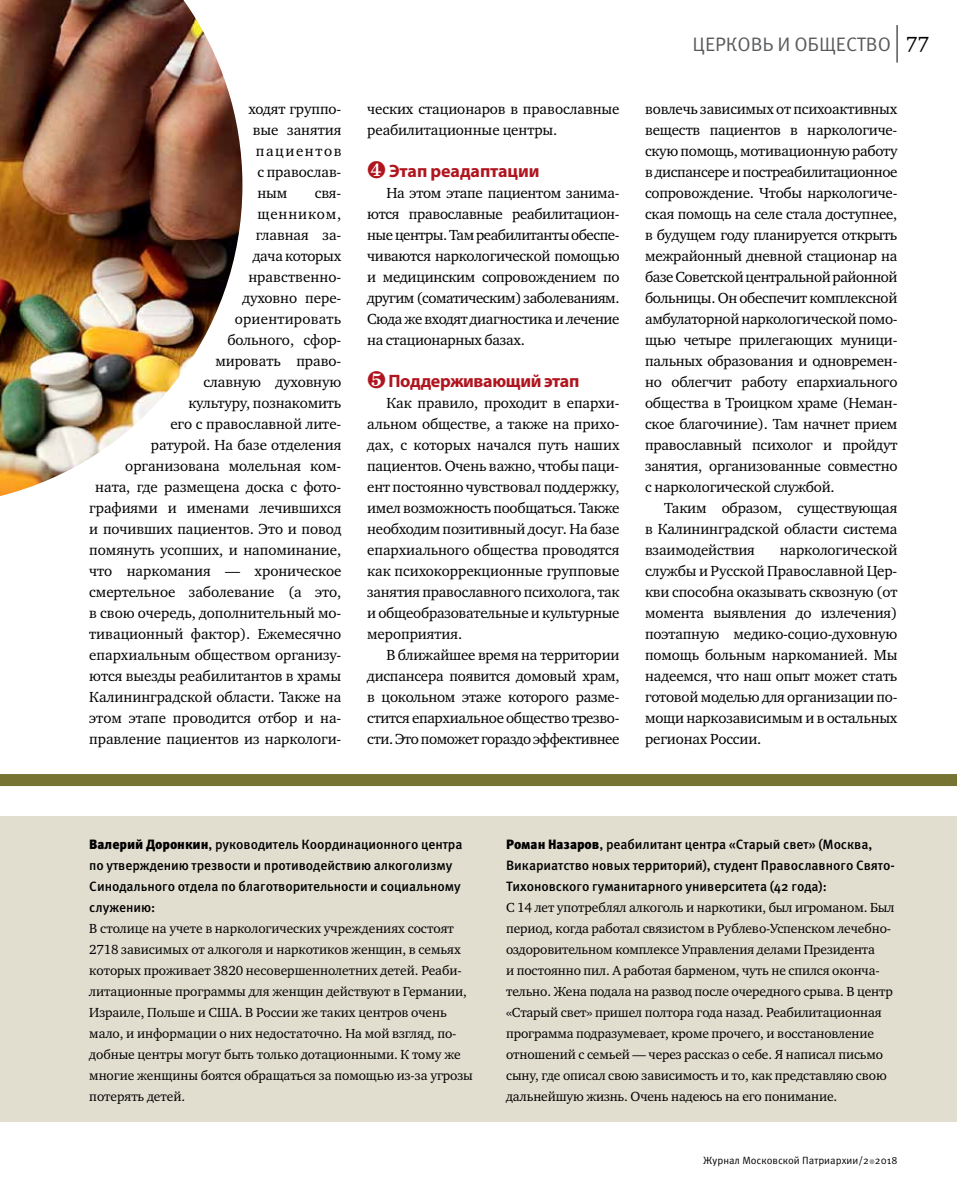
<style>
.page{position:relative;width:957px;height:1191px;background:#fff}
.page>*{position:absolute;margin:0;border:0;box-sizing:border-box;transform-origin:0 0}
.t1{font:21px "Charter ITC";color:#000}
.t2{font:19.5px "Meta Pro";letter-spacing:-.005em;color:#58595b}
.t3{font:700 18px "Myriad Pro";letter-spacing:-.02em;color:#b0151f}
.t4{font:15px/21px "Charter ITC";letter-spacing:-.005em;color:#000;text-align:justify}
.t5{font:15px "Charter ITC";letter-spacing:.105em;color:#000}
.t6{font:13.5px/21px "Charter ITC";letter-spacing:-.01em;color:#000}
.t7{font:500 13.5px/21px "Meta Pro";letter-spacing:-.005em;color:#000}
.t8{font:10.5px "Meta Pro";color:#000}
.s1{font-weight:900}
</style>
<div class="page">
<hr style="left:896px;top:25px;width:1px;height:38px;background:#000">
<svg style="left:869px;top:1159px;width:5px;height:5px"></svg>
<div style="left:0;top:816px;width:957px;height:306px;background:#e1ded0"></div>
<img style="left:0;top:0;width:242px;height:496px">
<div style="left:0;top:774px;width:957px;height:12px;background:#777332"></div>
<p class="t4" style="left:248px;top:98px;width:94px">ходят группо-</p>
<p class="t4" style="left:253px;top:119px;width:90px">вые занятия</p>
<p class="t5" style="left:256px;top:141px;width:87px">пациентов</p>
<p class="t4" style="left:257px;top:161px;width:85px">с православ-</p>
<p class="t4" style="left:257px;top:182px;width:31px">ным</p>
<p class="t4" style="left:89px;top:182px;width:254px;text-align:right">свя-<br>щенником,<br>главная за-<br>дача которых<br>нравственно-<br>духовно пере-<br>ориентировать<br>больного, сфор-<br>мировать право-<br>славную духовную<br>культуру, познакомить<br>его с православной лите-<br>ратурой. На базе отделения организована молельная ком&shy;ната, где размещена доска с фото&shy;графиями и именами лечившихся и почивших пациентов. Это и повод помянуть усопших, и напоминание, что наркомания — хроническое смертельное заболевание (а это, в свою очередь, дополнительный мо&shy;тивационный фактор). Ежемесячно епархиальным обществом организу&shy;ются выезды реабилитантов в храмы<br>Калининградской области. Также на этом этапе проводится отбор и на&shy;правление пациентов из наркологи-</p>
<p class="t4" style="left:367px;top:98px;width:254px">ческих стационаров в православные реабилитационные центры.</p>
<p class="t3" style="left:367px;top:159px;width:174px">❹ Этап реадаптации</p>
<p class="t4" style="left:367px;top:182px;width:254px;text-indent:19px">На этом этапе пациентом занима&shy;ются православные реабилитацион&shy;ные центры. Там реабилитанты обеспе&shy;чиваются наркологической помощью и медицинским сопровождением по другим (соматическим) заболеваниям.<br>Сюда же входят диагностика и лечение на стационарных базах.</p>
<p class="t3" style="left:367px;top:369px;width:214px">❺Поддерживающий этап</p>
<p class="t4" style="left:367px;top:392px;width:254px;text-indent:19px">Как правило, проходит в епархи&shy;альном обществе, а также на прихо&shy;дах, с которых начался путь наших пациентов. Очень важно, чтобы паци&shy;ент постоянно чувствовал поддержку, имел возможность пообщаться. Также необходим позитивный досуг. На базе епархиального общества проводятся как психокоррекционные групповые занятия православного психолога, так и общеобразовательные и культурные мероприятия.</p>
<p class="t4" style="left:367px;top:644px;width:254px;text-indent:19px">В ближайшее время на территории диспансера появится домовый храм, в цокольном этаже которого разме&shy;стится епархиальное общество трезво&shy;сти. Это поможет гораздо эффективнее</p>
<h2 class="t2" style="left:692px;top:32px;width:200px">ЦЕРКОВЬ И ОБЩЕСТВО</h2>
<h1 class="t1" style="left:906px;top:30px;width:25px">77</h1>
<p class="t4" style="left:645px;top:98px;width:254px">вовлечь зависимых от психоактивных веществ пациентов в наркологиче&shy;скую помощь, мотивационную работу в диспансере и постреабилитационное сопровождение. Чтобы наркологиче&shy;ская помощь на селе стала доступнее, в будущем году планируется открыть межрайонный дневной стационар на базе Советской центральной районной больницы. Он обеспечит комплексной амбулаторной наркологической помо&shy;щью четыре прилегающих муници&shy;пальных образования и одновремен&shy;но облегчит работу епархиального общества в Троицком храме (Неман&shy;ское благочиние). Там начнет прием православный психолог и пройдут занятия, организованные совместно с наркологической службой.</p>
<p class="t4" style="left:645px;top:497px;width:254px;text-indent:19px">Таким образом, существующая в Калининградской области система взаимодействия</p>
<p class="t4" style="left:645px;top:539px;width:254px;text-indent:135px">наркологической службы и Русской Православной Цер&shy;кви способна оказывать сквозную (от момента выявления до излечения) поэтапную медико-социо-духовную помощь больным наркоманией. Мы надеемся, что наш опыт может стать готовой моделью для организации по&shy;мощи наркозависимым и в остальных регионах России.</p>
<p class="t7" style="left:89px;top:834px;width:375px"><span class="s1">Валерий Доронкин</span>, руководитель Координационного центра по утверждению трезвости и противодействию алкоголизму Синодального отдела по благотворительности и социальному служению:</p>
<p class="t6" style="left:89px;top:918px;width:385px">В столице на учете в наркологических учреждениях состоят 2718 зависимых от алкоголя и наркотиков женщин, в семьях которых проживает 3820 несовершеннолетних детей. Реаби&shy;литационные программы для женщин действуют в Германии, Израиле, Польше и США. В России же таких центров очень мало, и информации о них недостаточно. На мой взгляд, по&shy;добные центры могут быть только дотационными. К тому же многие женщины боятся обращаться за помощью из-за угрозы потерять детей.</p>
<p class="t7" style="left:506px;top:834px;width:390px"><span class="s1">Роман Назаров</span>, реабилитант центра «Старый свет» (Москва,<br>Викариатство новых территорий), студент Православного Свято-<br>Тихоновского гуманитарного университета (42 года):</p>
<p class="t6" style="left:506px;top:897px;width:390px">С 14 лет употреблял алкоголь и наркотики, был игроманом. Был период, когда работал связистом в Рублево-Успенском лечебно&shy;оздоровительном комплексе Управления делами Президента<br>и постоянно пил. А работая барменом, чуть не спился оконча&shy;тельно. Жена подала на развод после очередного срыва. В центр «Старый свет» пришел полтора года назад. Реабилитационная программа подразумевает, кроме прочего, и восстановление отношений с семьей — через рассказ о себе. Я написал письмо сыну, где описал свою зависимость и то, как представляю свою дальнейшую жизнь. Очень надеюсь на его понимание.</p>
<p class="t8" style="left:703px;top:1153px;width:196px">Журнал Московской Патриархии/2 2018</p>
</div>
